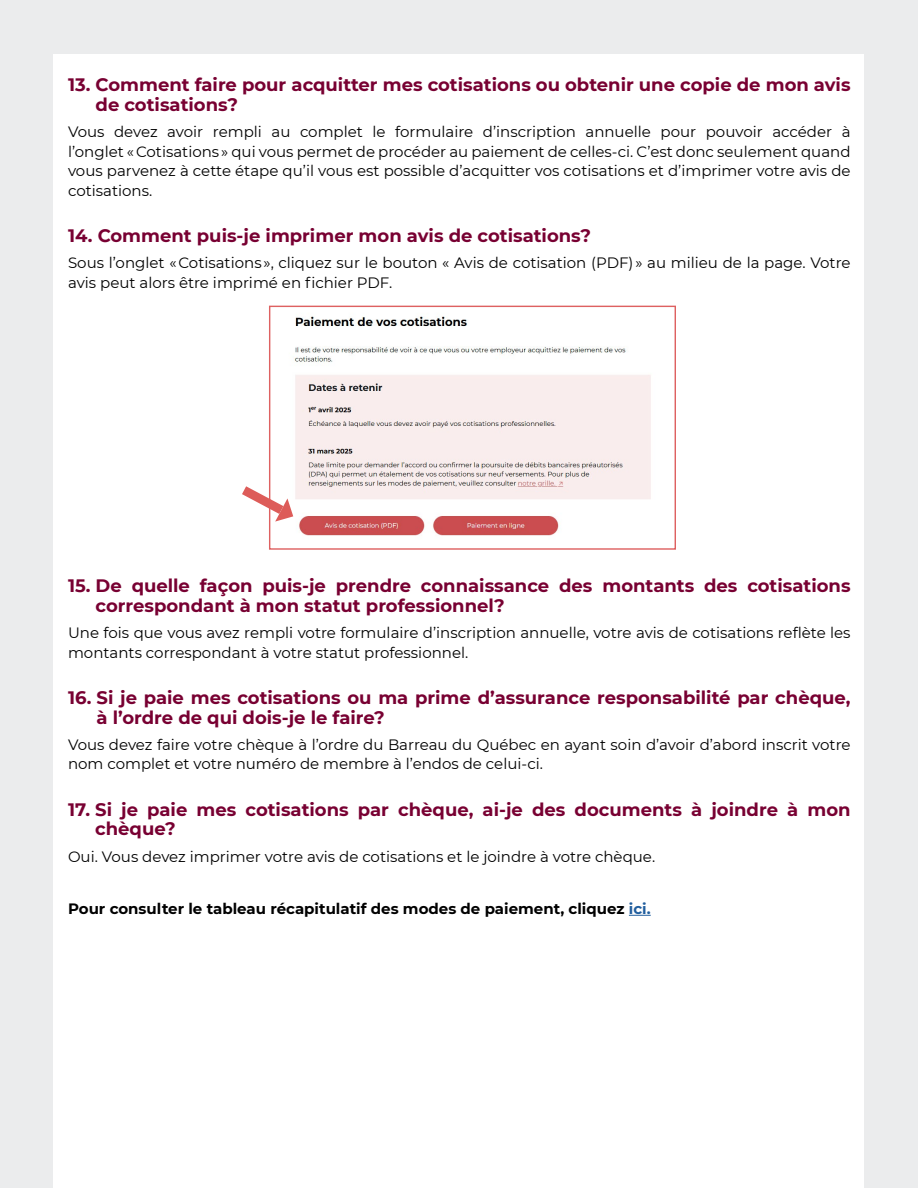
<style>
.page{position:relative;width:918px;height:1188px;background:#ebeced}
.page>*{position:absolute;margin:0;border:0;box-sizing:border-box;transform-origin:0 0}
.t1{font:700 18px/19.5px "Montserrat";color:#780032}
.t2{font:15px/19.5px "Montserrat";color:#000}
.t3{font:700 15px "Montserrat";color:#000}
.s1{color:#215e9e}
</style>
<div class="page">
<div style="left:54px;top:54px;width:810px;height:1134px;background:#fff"></div>
<svg style="left:629px;top:915px;width:22px;height:1px"></svg>
<img style="left:293px;top:316px;width:358px;height:220px">
<div style="left:269px;top:306px;width:407px;height:244px;border:1px solid #de6161"></div>
<svg style="left:242px;top:486px;width:51px;height:36px"></svg>
<p class="t1" style="left:96px;top:74px;width:757px;text-indent:-28px">13. Comment faire pour acquitter mes cotisations ou obtenir une copie de mon avis de cotisations?</p>
<p class="t2" style="left:68px;top:122px;width:784px;text-align:justify">Vous devez avoir rempli au complet le formulaire d’inscription annuelle pour pouvoir accéder à l’onglet « Cotisations » qui vous permet de procéder au paiement de celles-ci. C’est donc seulement quand vous parvenez à cette étape qu’il vous est possible d’acquitter vos cotisations et d’imprimer votre avis de cotisations.</p>
<p class="t1" style="left:68px;top:225px;width:525px">14. Comment puis-je imprimer mon avis de cotisations?</p>
<p class="t2" style="left:68px;top:253px;width:784px">Sous l’onglet « Cotisations », cliquez sur le bouton « Avis de cotisation (PDF) » au milieu de la page. Votre avis peut alors être imprimé en fichier PDF.</p>
<p class="t1" style="left:96px;top:575px;width:756px;text-indent:-28px">15. De quelle façon puis-je prendre connaissance des montants des cotisations correspondant à mon statut professionnel?</p>
<p class="t2" style="left:68px;top:623px;width:784px">Une fois que vous avez rempli votre formulaire d’inscription annuelle, votre avis de cotisations reflète les montants correspondant à votre statut professionnel.</p>
<p class="t1" style="left:97px;top:687px;width:756px;text-indent:-29px">16. Si je paie mes cotisations ou ma prime d’assurance responsabilité par chèque, à l’ordre de qui dois-je le faire?</p>
<p class="t2" style="left:68px;top:734px;width:784px">Vous devez faire votre chèque à l’ordre du Barreau du Québec en ayant soin d’avoir d’abord inscrit votre nom complet et votre numéro de membre à l’endos de celui-ci.</p>
<p class="t1" style="left:95px;top:799px;width:757px;text-indent:-27px">17. Si je paie mes cotisations par chèque, ai-je des documents à joindre à mon chèque?</p>
<p class="t2" style="left:68px;top:846px;width:589px">Oui. Vous devez imprimer votre avis de cotisations et le joindre à votre chèque.</p>
<p class="t3" style="left:68px;top:898px;width:584px">Pour consulter le tableau récapitulatif des modes de paiement, cliquez <span class="s1">ici.</span></p>
</div>
